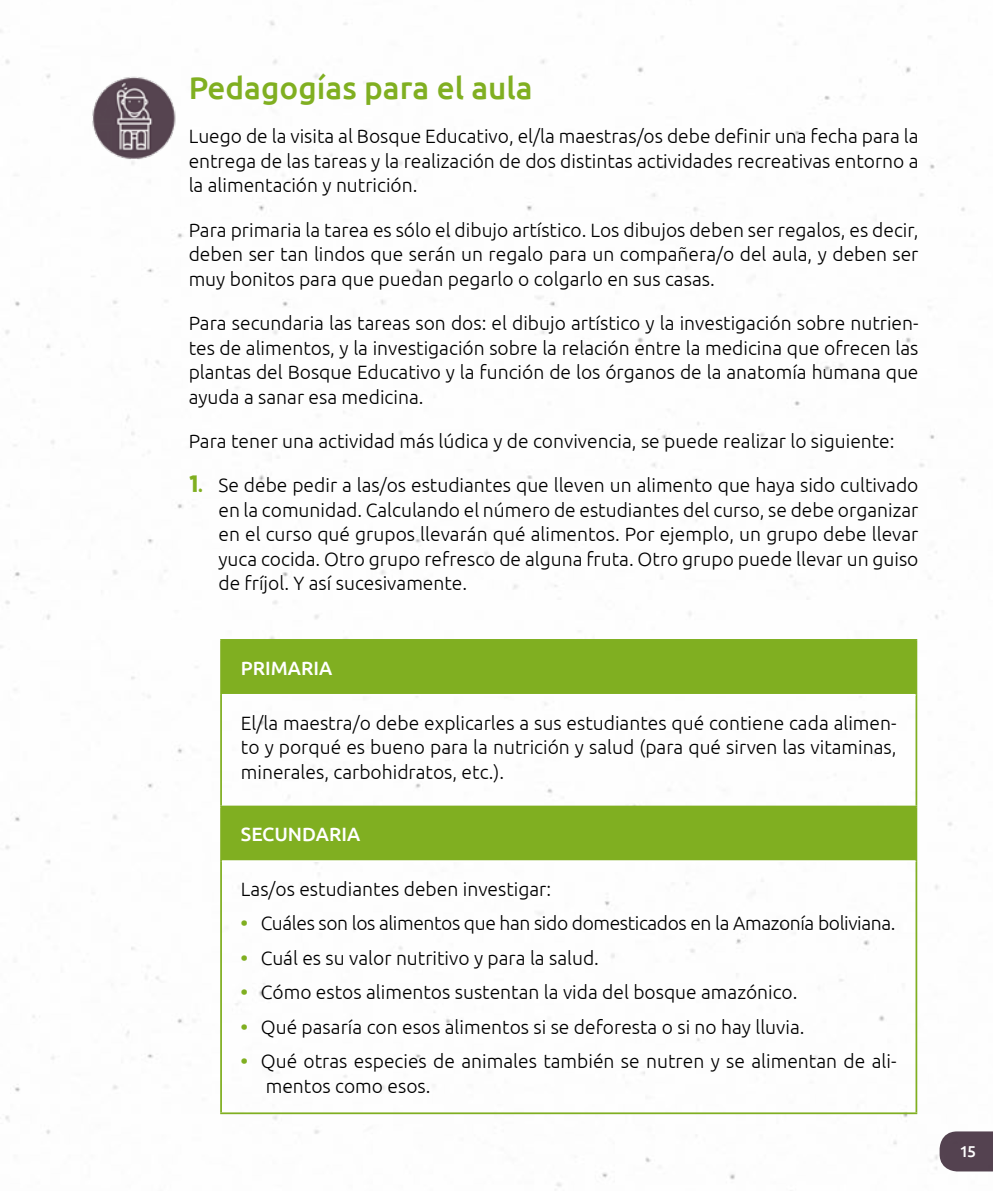
<style>
.page{position:relative;width:993px;height:1191px;background:#fff}
.page>*{position:absolute;margin:0;border:0;box-sizing:border-box;transform-origin:0 0}
.t1{font:500 31.5px "Ubuntu";color:#80af21}
.t2{font:300 19.25px/24.5px "Ubuntu";color:#000;text-align:justify}
.t3{font:300 19.25px "Ubuntu";letter-spacing:-.02em;color:#000}
.t4{font:500 19.25px "Ubuntu";color:#fff}
.t5{font:500 15.75px "Ubuntu";color:#fff}
.s1{font-family:"KG Summer Storm Rough";font-weight:400;font-size:17.5px;color:#80af21}
.s2{font-weight:700;color:#80af21}
</style>
<div class="page">
<img style="left:0;top:20px;width:992px;height:1167px">
<img style="left:90px;top:74px;width:88px;height:90px">
<svg style="left:222px;top:641px;width:693px;height:219px"></svg>
<hr style="left:915px;top:695px;width:1px;height:110px;background:#80af21">
<hr style="left:915px;top:861px;width:1px;height:251px;background:#80af21">
<hr style="left:220px;top:1112px;width:696px;height:2px;background:#80af21">
<hr style="left:220px;top:695px;width:2px;height:110px;background:#80af21">
<hr style="left:220px;top:861px;width:2px;height:251px;background:#80af21">
<hr style="left:220px;top:805px;width:696px;height:2px;background:#80af21">
<hr style="left:220px;top:807px;width:2px;height:54px;background:#80af21">
<hr style="left:915px;top:807px;width:1px;height:54px;background:#80af21">
<hr style="left:222px;top:860px;width:693px;height:2px;background:#fff">
<hr style="left:220px;top:641px;width:2px;height:54px;background:#80af21">
<hr style="left:220px;top:639px;width:696px;height:2px;background:#80af21">
<hr style="left:915px;top:641px;width:1px;height:54px;background:#80af21">
<hr style="left:222px;top:694px;width:693px;height:1px;background:#fff">
<h1 class="t1" style="left:189px;top:68px;width:345px">Pedagogías para el aula</h1>
<p class="t2" style="left:189px;top:124px;width:731px">Luego de la visita al Bosque Educativo, el/la maestras/os debe definir una fecha para la entrega de las tareas y la realización de dos distintas actividades recreativas entorno a la alimentación y nutrición.</p>
<p class="t2" style="left:189px;top:217px;width:731px">Para primaria la tarea es sólo el dibujo artístico. Los dibujos deben ser regalos, es decir, deben ser tan lindos que serán un regalo para un compañera/o del aula, y deben ser muy bonitos para que puedan pegarlo o colgarlo en sus casas.</p>
<p class="t2" style="left:189px;top:310px;width:731px">Para secundaria las tareas son dos: el dibujo artístico y la investigación sobre nutrien&shy;tes de alimentos, y la investigación sobre la relación entre la medicina que ofrecen las plantas del Bosque Educativo y la función de los órganos de la anatomía humana que ayuda a sanar esa medicina.</p>
<p class="t2" style="left:189px;top:428px;width:707px">Para tener una actividad más lúdica y de convivencia, se puede realizar lo siguiente:</p>
<p class="t2" style="left:218px;top:472px;width:701px;text-indent:-30px"><span class="s1">1.</span> Se debe pedir a las/os estudiantes que lleven un alimento que haya sido cultivado en la comunidad. Calculando el número de estudiantes del curso, se debe organizar en el curso qué grupos llevarán qué alimentos. Por ejemplo, un grupo debe llevar yuca cocida. Otro grupo refresco de alguna fruta. Otro grupo puede llevar un guiso de fríjol. Y así sucesivamente.</p>
<p class="t4" style="left:241px;top:655px;width:93px">PRIMARIA</p>
<p class="t2" style="left:241px;top:710px;width:657px">El/la maestra/o debe explicarles a sus estudiantes qué contiene cada alimen&shy;to y porqué es bueno para la nutrición y salud (para qué sirven las vitaminas, minerales, carbohidratos, etc.).</p>
<p class="t4" style="left:241px;top:822px;width:121px">SECUNDARIA</p>
<p class="t2" style="left:241px;top:876px;width:312px">Las/os estudiantes deben investigar:</p>
<p class="t3" style="left:241px;top:912px;width:656px"><span class="s2">•</span> Cuáles son los alimentos que han sido domesticados en la Amazonía boliviana.</p>
<p class="t2" style="left:241px;top:945px;width:359px"><span class="s2">•</span> Cuál es su valor nutritivo y para la salud.</p>
<p class="t2" style="left:241px;top:979px;width:558px"><span class="s2">•</span> Cómo estos alimentos sustentan la vida del bosque amazónico.</p>
<p class="t2" style="left:241px;top:1014px;width:565px"><span class="s2">•</span> Qué pasaría con esos alimentos si se deforesta o si no hay lluvia.</p>
<p class="t2" style="left:266px;top:1048px;width:632px;text-indent:-25px"><span class="s2">•</span> Qué otras especies de animales también se nutren y se alimentan de ali&shy;mentos como esos.</p>
<p class="t5" style="left:959px;top:1141px;width:18px">15</p>
</div>
